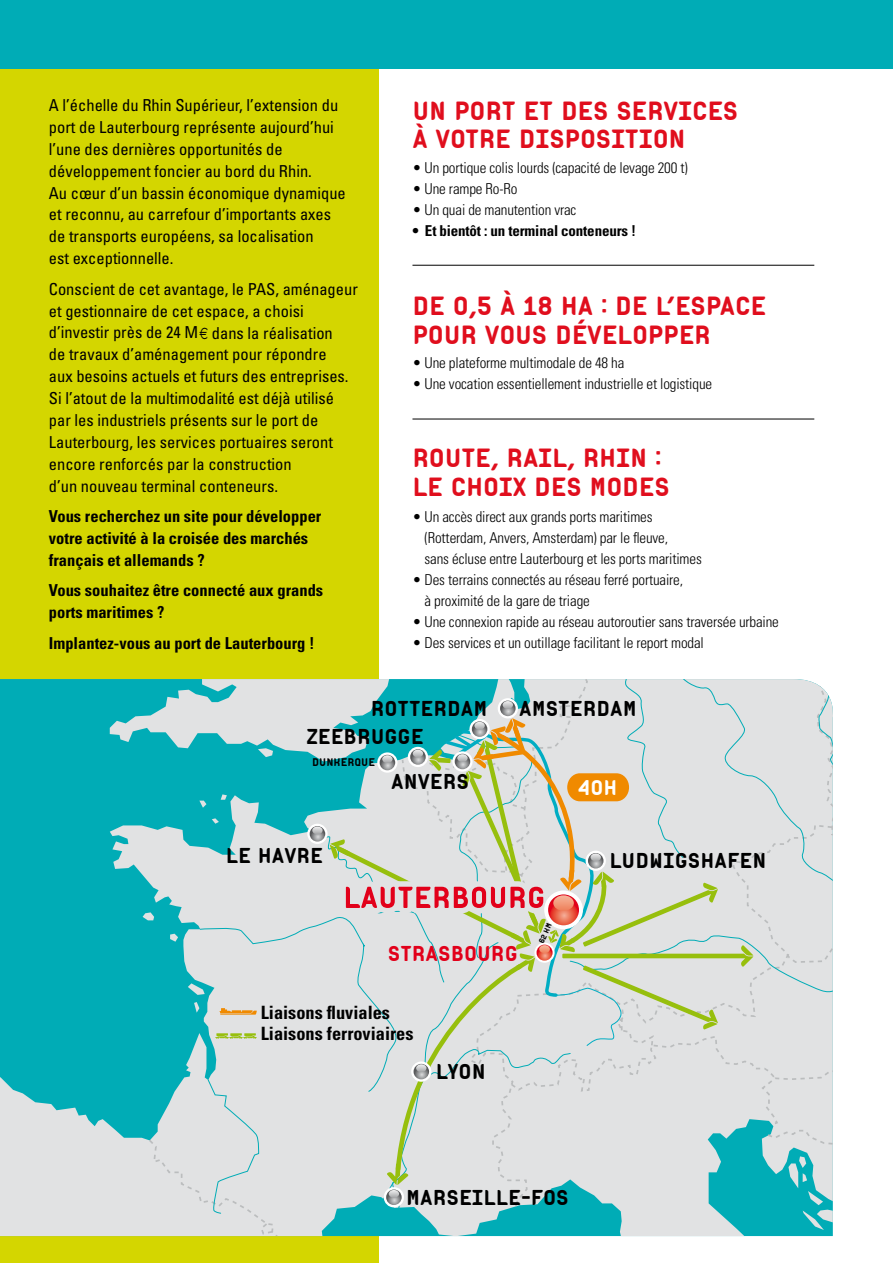
<style>
.page{position:relative;width:893px;height:1263px;background:#fff}
.page>*{position:absolute;margin:0;border:0;box-sizing:border-box;transform-origin:0 0}
.t1{font:27px/28.5px "Panama Sud";letter-spacing:-.01em;color:#e00e1d}
.t2{font:22.05px/27.5px "Panama Sud";color:#000}
.t3{font:22.05px "Panama Sud";color:#e2001a}
.t4{font:21.9px "Panama Sud";color:#fff}
.t5{font:700 condensed 18.3px/21.6px "Univers";color:#000}
.t6{font:condensed 16.5px/21.9px "Univers";color:#000}
.t7{font:700 condensed 16.5px/21.9px "Univers";color:#000}
.t8{font:300 condensed 15px/21px "Univers";letter-spacing:-.01em;color:#000}
.t9{font:700 condensed 15px "Univers";letter-spacing:-.01em;color:#000}
.t10{font:11.4px "Panama Sud";color:#000}
.t11{font:8.1px "Panama Sud";color:#000}
.s1{font-family:"Euro Sans";font-stretch:normal}
</style>
<div class="page">
<div style="left:0;top:0;width:378px;height:1263px;background:#d4d600"></div>
<div style="left:0;top:0;width:893px;height:68px;background:#00acb6"></div>
<hr style="left:412px;top:265px;width:402px;height:1px;background:#000">
<hr style="left:412px;top:419px;width:402px;height:1px;background:#000">
<svg style="left:0;top:679px;width:110px;height:557px;background:#35b8c0"></svg>
<svg style="left:110px;top:679px;width:723px;height:557px;background:#b6d4d3"></svg>
<p class="t6" style="left:49px;top:94px;width:298px">A l’échelle du Rhin Supérieur, l’extension du port de Lauterbourg représente aujourd’hui l’une des dernières opportunités de développement foncier au bord du Rhin.<br>Au cœur d’un bassin économique dynamique et reconnu, au carrefour d’importants axes de transports européens, sa localisation<br>est exceptionnelle.</p>
<p class="t6" style="left:49px;top:278px;width:310px">Conscient de cet avantage, le PAS, aménageur et gestionnaire de cet espace, a choisi d’investir près de 24 M<span class="s1">d</span> dans la réalisation<br>de travaux d’aménagement pour répondre<br>aux besoins actuels et futurs des entreprises.<br>Si l’atout de la multimodalité est déjà utilisé par les industriels présents sur le port de Lauterbourg, les services portuaires seront encore renforcés par la construction<br>d’un nouveau terminal conteneurs.</p>
<p class="t7" style="left:49px;top:505px;width:274px">Vous recherchez un site pour développer votre activité à la croisée des marchés français et allemands ?</p>
<p class="t7" style="left:49px;top:579px;width:276px">Vous souhaitez être connecté aux grands ports maritimes ?</p>
<p class="t7" style="left:49px;top:632px;width:267px">Implantez-vous au port de Lauterbourg !</p>
<h1 class="t1" style="left:412px;top:95px;width:327px">UN PORT ET DES SERVICES<br>À VOTRE DISPOSITION</h1>
<p class="t8" style="left:412px;top:157px;width:277px">• Un portique colis lourds (capacité de levage 200 t)</p>
<p class="t8" style="left:412px;top:178px;width:106px">• Une rampe Ro-Ro</p>
<p class="t8" style="left:412px;top:199px;width:165px">• Un quai de manutention vrac</p>
<p class="t9" style="left:412px;top:221px;width:225px">• Et bientôt : un terminal conteneurs !</p>
<h1 class="t1" style="left:412px;top:291px;width:355px">DE 0,5 À 18 HA : DE L’ESPACE<br>POUR VOUS DÉVELOPPER</h1>
<p class="t8" style="left:412px;top:352px;width:213px">• Une plateforme multimodale de 48 ha</p>
<p class="t8" style="left:412px;top:373px;width:301px">• Une vocation essentiellement industrielle et logistique</p>
<h1 class="t1" style="left:412px;top:443px;width:259px">ROUTE, RAIL, RHIN :<br>LE CHOIX DES MODES</h1>
<p class="t8" style="left:425px;top:506px;width:279px;text-indent:-12px">• Un accès direct aux grands ports maritimes (Rotterdam, Anvers, Amsterdam) par le fleuve,<br>sans écluse entre Lauterbourg et les ports maritimes</p>
<p class="t8" style="left:425px;top:569px;width:260px;text-indent:-12px">• Des terrains connectés au réseau ferré portuaire, à proximité de la gare de triage</p>
<p class="t8" style="left:412px;top:611px;width:368px">• Une connexion rapide au réseau autoroutier sans traversée urbaine</p>
<p class="t8" style="left:412px;top:632px;width:293px">• Des services et un outillage facilitant le report modal</p>
<h2 class="t2" style="left:307px;top:694px;width:182px;text-indent:64px">ROTTERDAM<br>ZEEBRUGGE</h2>
<p class="t10" style="left:312px;top:755px;width:64px">DUNKERQUE</p>
<h2 class="t2" style="left:519px;top:694px;width:119px">AMSTERDAM</h2>
<h2 class="t2" style="left:391px;top:767px;width:79px">ANVERS</h2>
<h3 class="t4" style="left:578px;top:773px;width:41px">40H</h3>
<h2 class="t2" style="left:226px;top:841px;width:99px">LE HAVRE</h2>
<h2 class="t2" style="left:609px;top:846px;width:159px">LUDWIGSHAFEN</h2>
<p class="t11" style="left:536px;top:941px;width:23px;rotate:-67deg">62 KM</p>
<h2 class="t3" style="left:388px;top:939px;width:131px">STRASBOURG</h2>
<p class="t5" style="left:261px;top:1001px;width:154px">Liaisons fluviales<br>Liaisons ferroviaires</p>
<h2 class="t2" style="left:436px;top:1057px;width:52px">LYON</h2>
<h2 class="t2" style="left:406px;top:1183px;width:164px">MARSEILLE-FOS</h2>
</div>
